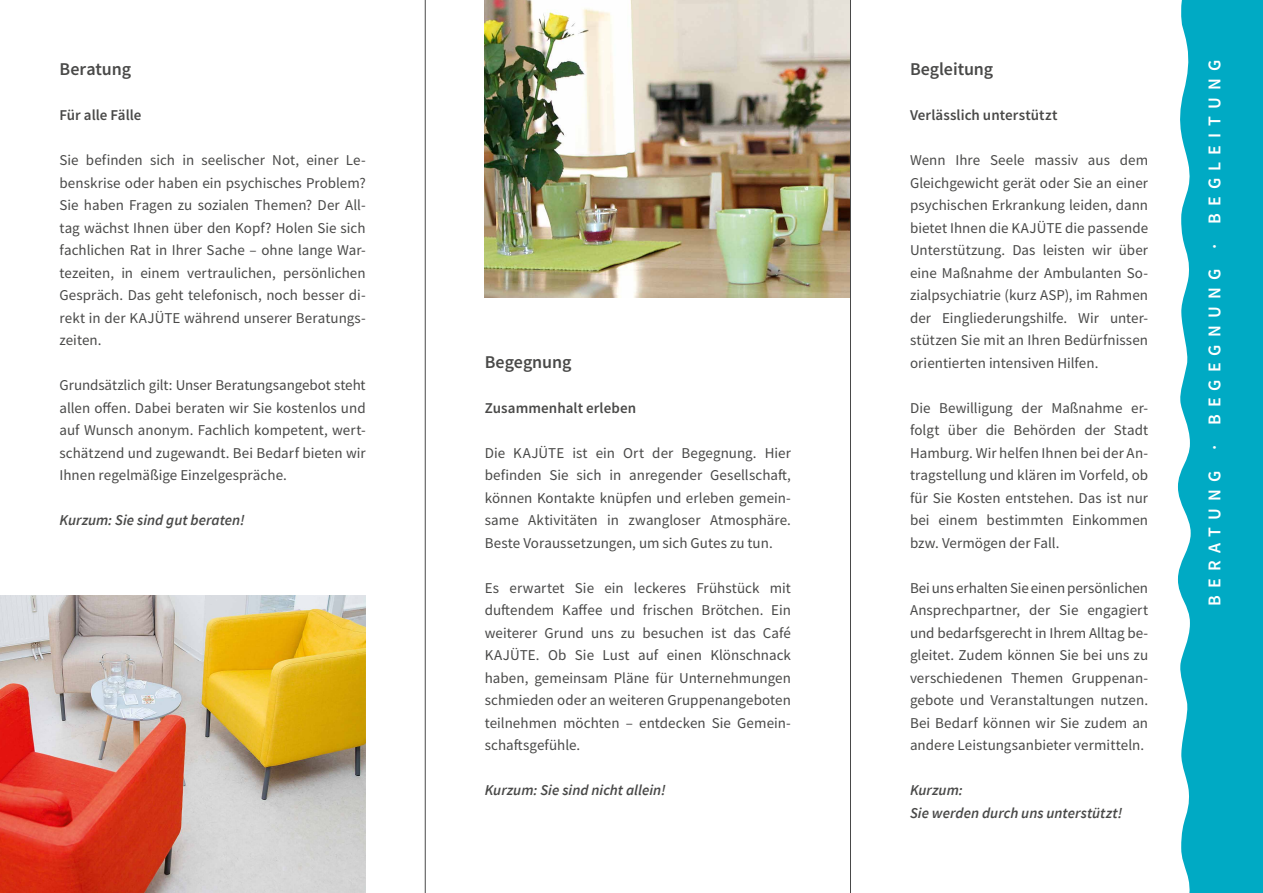
<style>
.page{position:relative;width:1263px;height:893px;background:#fff}
.page>*{position:absolute;margin:0;border:0;box-sizing:border-box;transform-origin:0 0}
.t1{font:600 18px "Source Sans Pro";letter-spacing:.395em;color:#fff}
.t2{font:600 18px "Source Sans Pro";letter-spacing:-.005em;color:#494948}
.t3{font:15px/22.5px "Source Sans Pro";letter-spacing:.005em;color:#494948;text-align:justify}
.t4{font:italic 600 15px/22.5px "Source Sans Pro";color:#494948}
.t5{font:600 15px "Source Sans Pro";letter-spacing:.005em;color:#494948}
</style>
<div class="page">
<svg style="left:1177px;top:0;width:86px;height:893px;background:#16b1c9"></svg>
<img style="left:0;top:595px;width:366px;height:298px">
<img style="left:485px;top:0;width:365px;height:298px">
<hr style="left:850px;top:0;width:1px;height:893px;background:#494948">
<hr style="left:425px;top:0;width:1px;height:893px;background:#494948">
<p class="t2" style="left:60px;top:57px;width:73px">Beratung</p>
<p class="t5" style="left:60px;top:105px;width:83px">Für alle Fälle</p>
<p class="t3" style="left:60px;top:149px;width:308px">Sie befinden sich in seelischer Not, einer Le&shy;benskrise oder haben ein psychisches Problem?<br>Sie haben Fragen zu sozialen Themen? Der All&shy;tag wächst Ihnen über den Kopf? Holen Sie sich fachlichen Rat in Ihrer Sache – ohne lange War&shy;tezeiten, in einem vertraulichen, persönlichen Gespräch. Das geht telefonisch, noch besser di&shy;rekt in der KAJÜTE während unserer Beratungs&shy;zeiten.</p>
<p class="t3" style="left:60px;top:374px;width:308px">Grundsätzlich gilt: Unser Beratungsangebot steht allen offen. Dabei beraten wir Sie kostenlos und auf Wunsch anonym. Fachlich kompetent, wert&shy;schätzend und zugewandt. Bei Bedarf bieten wir Ihnen regelmäßige Einzelgespräche.</p>
<p class="t4" style="left:60px;top:509px;width:187px">Kurzum: Sie sind gut beraten!</p>
<p class="t2" style="left:485px;top:350px;width:88px">Begegnung</p>
<p class="t5" style="left:485px;top:398px;width:153px">Zusammenhalt erleben</p>
<p class="t3" style="left:485px;top:441px;width:308px">Die KAJÜTE ist ein Ort der Begegnung. Hier befinden Sie sich in anregender Gesellschaft, können Kontakte knüpfen und erleben gemein&shy;same Aktivitäten in zwangloser Atmosphäre.<br>Beste Voraussetzungen, um sich Gutes zu tun.</p>
<p class="t3" style="left:485px;top:576px;width:308px">Es erwartet Sie ein leckeres Frühstück mit duftendem Kaffee und frischen Brötchen. Ein weiterer Grund uns zu besuchen ist das Café KAJÜTE. Ob Sie Lust auf einen Klönschnack haben, gemeinsam Pläne für Unternehmungen schmieden oder an weiteren Gruppenangeboten teilnehmen möchten – entdecken Sie Gemein&shy;schaftsgefühle.</p>
<p class="t4" style="left:485px;top:779px;width:183px">Kurzum: Sie sind nicht allein!</p>
<p class="t2" style="left:910px;top:57px;width:85px">Begleitung</p>
<p class="t5" style="left:910px;top:105px;width:149px">Verlässlich unterstützt</p>
<p class="t3" style="left:910px;top:149px;width:240px">Wenn Ihre Seele massiv aus dem Gleichgewicht gerät oder Sie an einer psychischen Erkrankung leiden, dann bietet Ihnen die KAJÜTE die passende Unterstützung. Das leisten wir über eine Maßnahme der Ambulanten So&shy;zialpsychiatrie (kurz ASP), im Rahmen der Eingliederungshilfe. Wir unter&shy;stützen Sie mit an Ihren Bedürfnissen orientierten intensiven Hilfen.</p>
<p class="t3" style="left:910px;top:396px;width:240px">Die Bewilligung der Maßnahme er&shy;folgt über die Behörden der Stadt Hamburg. Wir helfen Ihnen bei der An&shy;tragstellung und klären im Vorfeld, ob für Sie Kosten entstehen. Das ist nur bei einem bestimmten Einkommen bzw. Vermögen der Fall.</p>
<p class="t3" style="left:910px;top:576px;width:240px">Bei uns erhalten Sie einen persönlichen Ansprechpartner, der Sie engagiert und bedarfsgerecht in Ihrem Alltag be&shy;gleitet. Zudem können Sie bei uns zu verschiedenen Themen Gruppenan&shy;gebote und Veranstaltungen nutzen.<br>Bei Bedarf können wir Sie zudem an andere Leistungsanbieter vermitteln.</p>
<p class="t4" style="left:910px;top:779px;width:214px">Kurzum:<br>Sie werden durch uns unterstützt!</p>
<p class="t1" style="left:1203px;top:606px;width:548px;rotate:-90deg">BERATUNG ∙ BEGEGNUNG ∙ BEGLEITUNG</p>
</div>
